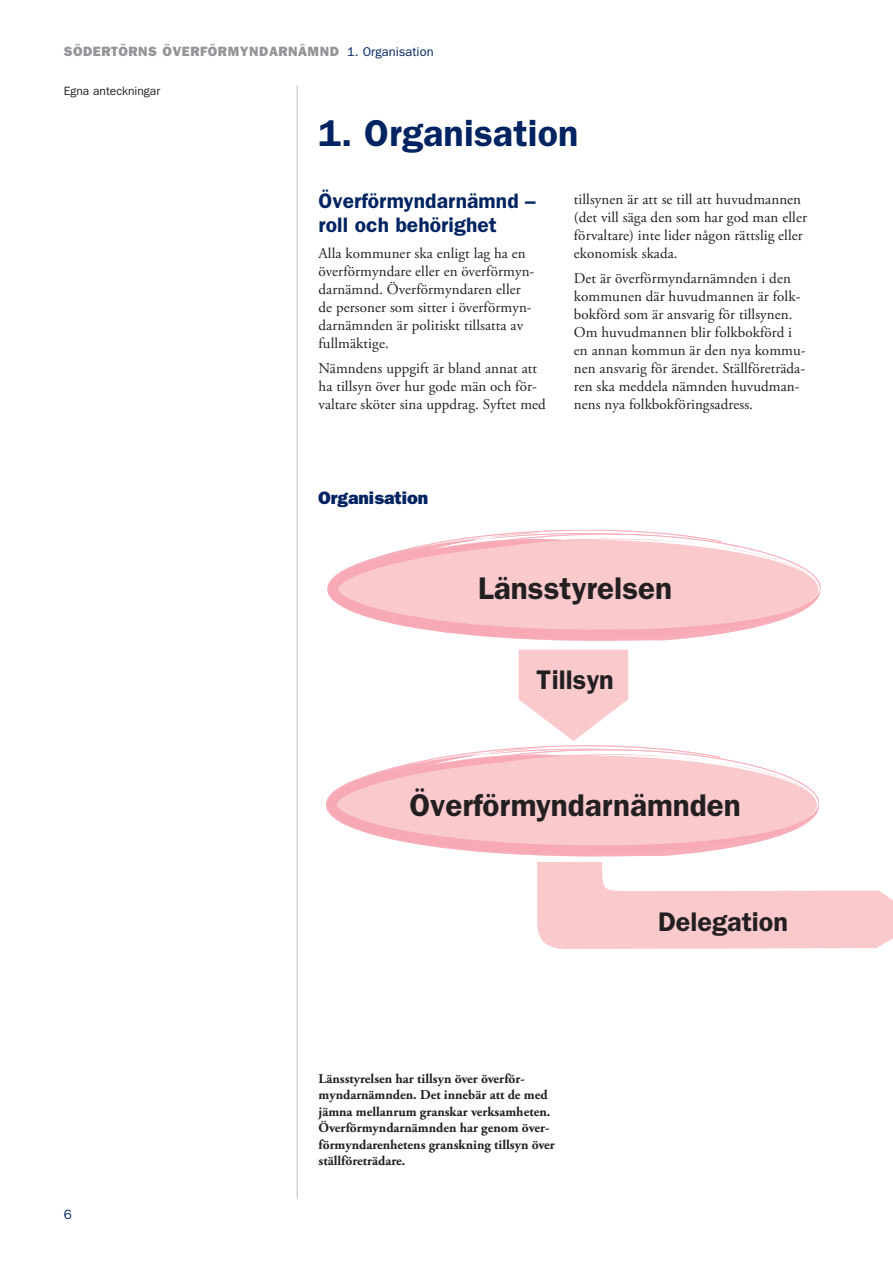
<style>
.page{position:relative;width:893px;height:1263px;background:#fff}
.page>*{position:absolute;margin:0;border:0;box-sizing:border-box;transform-origin:0 0}
.Rubrik_1{font:600 37.5px "ITC Franklin Gothic Std";letter-spacing:.005em;color:#002361}
.t1{font:600 31.5px "ITC Franklin Gothic Std";color:#231f20}
.t2{font:600 27px "ITC Franklin Gothic Std";color:#231f20}
.Rubrik_2{font:600 21px/24px "ITC Franklin Gothic Std";letter-spacing:.005em;color:#002361}
.Rubrik_4{font:18px "ITC Franklin Gothic Std Hvy";color:#002361}
.Brödtext{font:15px/18px "Adobe Garamond Pro";letter-spacing:.005em;color:#231f20}
.Ingress{font:700 13.5px/16.5px "Adobe Garamond Pro";color:#231f20}
.SidhuvudL{font:13.5px "ITC Franklin Gothic Std Hvy";letter-spacing:.04em;color:#939598}
.t3{font:13.5px "ITC Franklin Gothic Std";color:#002361}
.t4{font:12px "ITC Franklin Gothic Std";color:#231f20}
.s1{font-family:"ITC Franklin Gothic Std";font-size:12.75px;color:#002361}
</style>
<div class="page">
<hr style="left:297px;top:85px;width:1px;height:1114px;background:#d1d2d4">
<svg style="left:537px;top:862px;width:356px;height:87px"></svg>
<svg style="left:327px;top:564px;width:493px;height:77px;fill:#f9c9cc"></svg>
<svg style="left:355px;top:530px;width:465px;height:60px"></svg>
<svg style="left:326px;top:780px;width:493px;height:76px;fill:#f9c9cc"></svg>
<svg style="left:354px;top:650px;width:465px;height:155px"></svg>
<p class="SidhuvudL" style="left:64px;top:44px;width:371px">SÖDERTÖRNS ÖVERFÖRMYNDARNÄMND <span class="s1">1. Organisation</span></p>
<p class="t4" style="left:64px;top:84px;width:98px">Egna anteckningar</p>
<p class="t3" style="left:64px;top:1207px;width:10px">6</p>
<p class="Rubrik_1" style="left:319px;top:111px;width:261px">1. Organisation</p>
<p class="Rubrik_2" style="left:319px;top:189px;width:219px">Överförmyndarnämnd – roll och behörighet</p>
<p class="Brödtext" style="left:319px;top:245px;width:217px">Alla kommuner ska enligt lag ha en överförmyndare eller en överförmyn&shy;darnämnd. Överförmyndaren eller de personer som sitter i överförmyn&shy;darnämnden är politiskt tillsatta av fullmäktige.</p>
<p class="Brödtext" style="left:319px;top:360px;width:229px">Nämndens uppgift är bland annat att ha tillsyn över hur gode män och för&shy;valtare sköter sina uppdrag. Syftet med</p>
<p class="Brödtext" style="left:574px;top:191px;width:235px">tillsynen är att se till att huvudmannen (det vill säga den som har god man eller förvaltare) inte lider någon rättslig eller ekonomisk skada.</p>
<p class="Brödtext" style="left:574px;top:269px;width:233px">Det är överförmyndarnämnden i den kommunen där huvudmannen är folk&shy;bokförd som är ansvarig för tillsynen.<br>Om huvudmannen blir folkbokförd i en annan kommun är den nya kommu&shy;nen ansvarig för ärendet. Ställföreträda&shy;ren ska meddela nämnden huvudman&shy;nens nya folkbokföringsadress.</p>
<p class="Rubrik_4" style="left:318px;top:487px;width:112px">Organisation</p>
<p class="t1" style="left:478px;top:570px;width:196px">Länsstyrelsen</p>
<p class="t2" style="left:536px;top:664px;width:79px">Tillsyn</p>
<p class="t1" style="left:409px;top:786px;width:333px">Överförmyndarnämnden</p>
<p class="Ingress" style="left:319px;top:1070px;width:238px">Länsstyrelsen har tillsyn över överför&shy;myndarnämnden. Det innebär att de med jämna mellanrum granskar verksamheten.<br>Överförmyndarnämnden har genom över&shy;förmyndarenhetens granskning tillsyn över ställföreträdare.</p>
<p class="t2" style="left:658px;top:905px;width:132px">Delegation</p>
</div>
